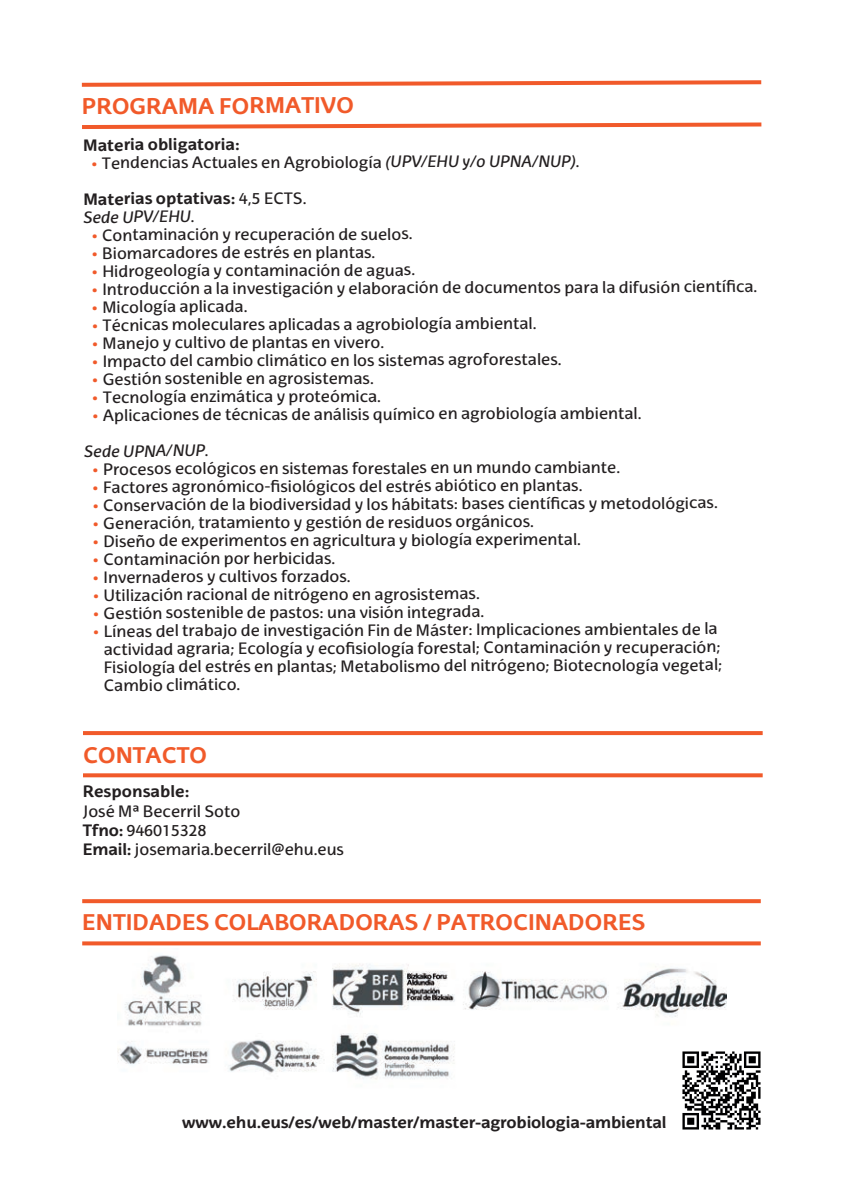
<style>
.page{position:relative;width:842px;height:1191px;background:#fff}
.page>*{position:absolute;margin:0;border:0;box-sizing:border-box;transform-origin:0 0}
.t1{font:700 22px "EHU Sans";color:#f15a2a}
.t2{font:16px/18.2px "EHU Sans";letter-spacing:-.005em;color:#231f20}
.t3{font:700 16px/18px "EHU Sans";letter-spacing:-.005em;color:#231f20}
.t4{font:italic 16px "EHU Sans";letter-spacing:-.005em;color:#231f20}
.s1{color:#f15a2a}
.s2{font-style:italic}
.s3{font-weight:400}
.s4{font-weight:400;font-style:italic}
.s5{font-weight:700}
</style>
<div class="page">
<svg style="left:82px;top:899px;width:679px;height:4px;background:#f16032"></svg>
<svg style="left:82px;top:941px;width:679px;height:4px;background:#f26a3f"></svg>
<img style="left:118px;top:955px;width:609px;height:125px">
<svg style="left:83px;top:731px;width:680px;height:4px;background:#f15d2e"></svg>
<svg style="left:83px;top:773px;width:680px;height:4px;background:#f2673b"></svg>
<svg style="left:81px;top:80px;width:681px;height:7px"></svg>
<svg style="left:82px;top:122px;width:680px;height:7px"></svg>
<img style="left:673px;top:1042px;width:88px;height:88px">
<h1 class="t1" style="left:82px;top:92px;width:274px">PROGRAMA FORMATIVO</h1>
<p class="t3" style="left:83px;top:135px;width:158px">Materia obligatoria:</p>
<p class="t2" style="left:92px;top:153px;width:490px"><span class="s1">•</span> Tendencias Actuales en Agrobiología <span class="s2">(UPV/EHU y/o UPNA/NUP).</span></p>
<p class="t3" style="left:83px;top:189px;width:225px">Materias optativas: <span class="s3">4,5 ECTS.<br></span><span class="s4">Sede UPV/EHU.</span></p>
<p class="t2" style="left:92px;top:225px;width:322px"><span class="s1">•</span> Contaminación y recuperación de suelos.</p>
<p class="t2" style="left:92px;top:243px;width:285px"><span class="s1">•</span> Biomarcadores de estrés en plantas.</p>
<p class="t2" style="left:92px;top:261px;width:325px"><span class="s1">•</span> Hidrogeología y contaminación de aguas.</p>
<p class="t2" style="left:92px;top:278px;width:667px"><span class="s1">•</span> Introducción a la investigación y elaboración de documentos para la difusión científica.</p>
<p class="t2" style="left:92px;top:297px;width:157px"><span class="s1">•</span> Micología aplicada.</p>
<p class="t2" style="left:92px;top:315px;width:446px"><span class="s1">•</span> Técnicas moleculares aplicadas a agrobiología ambiental.</p>
<p class="t2" style="left:92px;top:333px;width:293px"><span class="s1">•</span> Manejo y cultivo de plantas en vivero.</p>
<p class="t2" style="left:92px;top:351px;width:471px"><span class="s1">•</span> Impacto del cambio climático en los sistemas agroforestales.</p>
<p class="t2" style="left:93px;top:369px;width:283px"><span class="s1">•</span> Gestión sostenible en agrosistemas.</p>
<p class="t2" style="left:93px;top:387px;width:290px"><span class="s1">•</span> Tecnología enzimática y proteómica.</p>
<p class="t2" style="left:93px;top:405px;width:550px"><span class="s1">•</span> Aplicaciones de técnicas de análisis químico en agrobiología ambiental.</p>
<p class="t4" style="left:84px;top:441px;width:126px">Sede UPNA/NUP.</p>
<p class="t2" style="left:93px;top:459px;width:529px"><span class="s1">•</span> Procesos ecológicos en sistemas forestales en un mundo cambiante.</p>
<p class="t2" style="left:93px;top:477px;width:491px"><span class="s1">•</span> Factores agronómico-fisiológicos del estrés abiótico en plantas.</p>
<p class="t2" style="left:93px;top:494px;width:626px"><span class="s1">•</span> Conservación de la biodiversidad y los hábitats: bases científicas y metodológicas.</p>
<p class="t2" style="left:93px;top:513px;width:442px"><span class="s1">•</span> Generación, tratamiento y gestión de residuos orgánicos.</p>
<p class="t2" style="left:93px;top:531px;width:489px"><span class="s1">•</span> Diseño de experimentos en agricultura y biología experimental.</p>
<p class="t2" style="left:93px;top:549px;width:244px"><span class="s1">•</span> Contaminación por herbicidas.</p>
<p class="t2" style="left:93px;top:567px;width:259px"><span class="s1">•</span> Invernaderos y cultivos forzados.</p>
<p class="t2" style="left:93px;top:585px;width:388px"><span class="s1">•</span> Utilización racional de nitrógeno en agrosistemas.</p>
<p class="t2" style="left:93px;top:603px;width:392px"><span class="s1">•</span> Gestión sostenible de pastos: una visión integrada.</p>
<p class="t2" style="left:104px;top:620px;width:620px;text-indent:-10px"><span class="s1">•</span> Líneas del trabajo de investigación Fin de Máster: Implicaciones ambientales de la actividad agraria; Ecología y ecofisiología forestal; Contaminación y recuperación; Fisiología del estrés en plantas; Metabolismo del nitrógeno; Biotecnología vegetal; Cambio climático.</p>
<h1 class="t1" style="left:83px;top:740px;width:125px">CONTACTO</h1>
<p class="t3" style="left:83px;top:782px;width:108px">Responsable:</p>
<p class="t2" style="left:83px;top:801px;width:263px;line-height:19.2px">José Mª Becerril Soto<br><span class="s5">Tfno:</span> 946015328<br><span class="s5">Email:</span> josemaria.becerril@ehu.eus</p>
<h1 class="t1" style="left:82px;top:908px;width:565px">ENTIDADES COLABORADORAS / PATROCINADORES</h1>
<p class="t3" style="left:182px;top:1113px;width:486px">www.ehu.eus/es/web/master/master-agrobiologia-ambiental</p>
</div>
